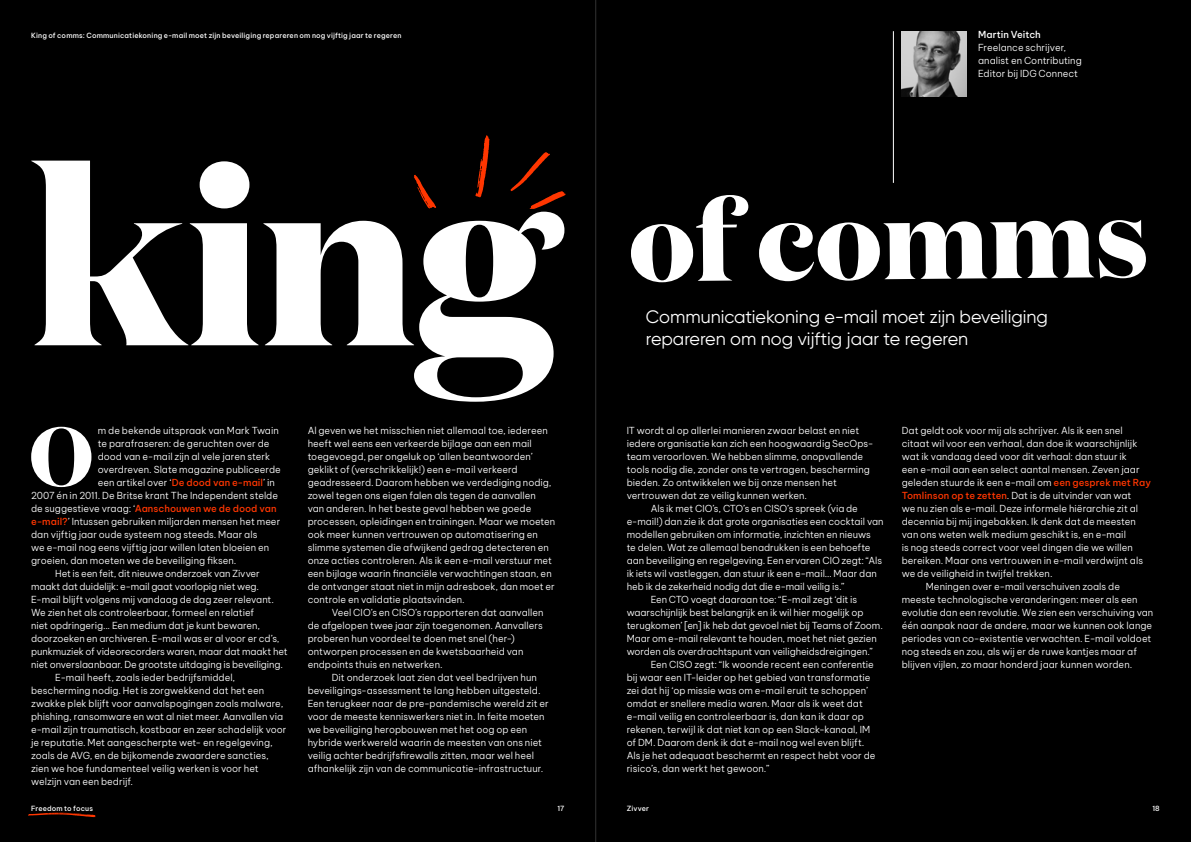
<style>
.page{position:relative;width:1191px;height:842px;background:#000}
.page>*{position:absolute;margin:0;border:0;box-sizing:border-box;transform-origin:0 0}
.t1{font:700 113px "Domaine Display";color:#fff}
.t2{font:700 83.8px "Domaine Display";color:#fff}
.t3{font:18px/22px "Gilroy";letter-spacing:-.005em;color:#fff}
.t4{font:300 9.5px/13px "Be Vietnam Pro";color:#fff}
.t5{font:500 9.5px "Be Vietnam Pro";color:#ff3600}
.t6{font:500 9.5px "Be Vietnam Pro";color:#fff}
.t7{font:500 7px "Be Vietnam Pro";letter-spacing:.02em;color:#fff}
.s1{font-weight:500;color:#ff3600}
.s2{font-weight:300;color:#fff}
</style>
<div class="page">
<hr style="left:893px;top:31px;width:1px;height:152px;background:#fff">
<img style="left:901px;top:31px;width:65px;height:65px">
<svg style="left:31px;top:161px;width:533px;height:241px"></svg>
<hr style="left:595px;top:0;width:1px;height:842px;background:#333">
<svg style="left:28px;top:813px;width:68px;height:4px"></svg>
<svg style="left:510px;top:152px;width:55px;height:57px"></svg>
<svg style="left:475px;top:135px;width:14px;height:62px"></svg>
<svg style="left:414px;top:175px;width:22px;height:34px"></svg>
<p class="t7" style="left:31px;top:30px;width:372px">King of comms: Communicatiekoning e-mail moet zijn beveiliging repareren om nog vijftig jaar te regeren</p>
<h2 class="t2" style="left:29px;top:402px;width:66px">O</h2>
<p class="t4" style="left:98px;top:423px;width:182px">m de bekende uitspraak van Mark Twain</p>
<p class="t4" style="left:98px;top:436px;width:173px">te parafraseren: de geruchten over de</p>
<p class="t4" style="left:98px;top:449px;width:174px">dood van e-mail zijn al vele jaren sterk</p>
<p class="t4" style="left:98px;top:462px;width:184px">overdreven. Slate magazine publiceerde</p>
<p class="t4" style="left:98px;top:475px;width:179px">een artikel over ‘<span class="s1">De dood van e-mail</span>’ in</p>
<p class="t4" style="left:31px;top:488px;width:248px">2007 én in 2011. De Britse krant The Independent stelde</p>
<p class="t5" style="left:31px;top:501px;width:247px"><span class="s2">de suggestieve vraag: ‘</span>Aanschouwen we de dood van</p>
<p class="t4" style="left:31px;top:514px;width:251px"><span class="s1">e-mail?</span>’ Intussen gebruiken miljarden mensen het meer</p>
<p class="t4" style="left:31px;top:527px;width:228px">dan vijftig jaar oude systeem nog steeds. Maar als</p>
<p class="t4" style="left:31px;top:540px;width:240px">we e-mail nog eens vijftig jaar willen laten bloeien en</p>
<p class="t4" style="left:31px;top:553px;width:207px">groeien, dan moeten we de beveiliging fiksen.</p>
<p class="t4" style="left:55px;top:566px;width:206px">Het is een feit, dit nieuwe onderzoek van Zivver</p>
<p class="t4" style="left:31px;top:579px;width:229px">maakt dat duidelijk: e-mail gaat voorlopig niet weg.</p>
<p class="t4" style="left:31px;top:592px;width:244px">E-mail blijft volgens mij vandaag de dag zeer relevant.</p>
<p class="t4" style="left:31px;top:605px;width:224px">We zien het als controleerbaar, formeel en relatief</p>
<p class="t4" style="left:31px;top:618px;width:230px">niet opdringerig... Een medium dat je kunt bewaren,</p>
<p class="t4" style="left:31px;top:631px;width:250px">doorzoeken en archiveren. E-mail was er al voor er cd’s,</p>
<p class="t4" style="left:31px;top:644px;width:258px">punkmuziek of videorecorders waren, maar dat maakt het</p>
<p class="t4" style="left:31px;top:657px;width:253px">niet onverslaanbaar. De grootste uitdaging is beveiliging.</p>
<p class="t4" style="left:55px;top:670px;width:181px">E-mail heeft, zoals ieder bedrijfsmiddel,</p>
<p class="t4" style="left:31px;top:683px;width:235px">bescherming nodig. Het is zorgwekkend dat het een</p>
<p class="t4" style="left:31px;top:696px;width:254px">zwakke plek blijft voor aanvalspogingen zoals malware,</p>
<p class="t4" style="left:31px;top:709px;width:253px">phishing, ransomware en wat al niet meer. Aanvallen via</p>
<p class="t4" style="left:31px;top:722px;width:257px">e-mail zijn traumatisch, kostbaar en zeer schadelijk voor</p>
<p class="t4" style="left:31px;top:735px;width:243px">je reputatie. Met aangescherpte wet- en regelgeving,</p>
<p class="t4" style="left:31px;top:748px;width:239px">zoals de AVG, en de bijkomende zwaardere sancties,</p>
<p class="t4" style="left:31px;top:761px;width:229px">zien we hoe fundamenteel veilig werken is voor het</p>
<p class="t4" style="left:31px;top:774px;width:103px">welzijn van een bedrijf.</p>
<p class="t4" style="left:308px;top:423px;width:249px">Al geven we het misschien niet allemaal toe, iedereen heeft wel eens een verkeerde bijlage aan een mail toegevoegd, per ongeluk op ‘allen beantwoorden’ geklikt of (verschrikkelijk!) een e-mail verkeerd geadresseerd. Daarom hebben we verdediging nodig, zowel tegen ons eigen falen als tegen de aanvallen<br>van anderen. In het beste geval hebben we goede processen, opleidingen en trainingen. Maar we moeten ook meer kunnen vertrouwen op automatisering en slimme systemen die afwijkend gedrag detecteren en onze acties controleren. Als ik een e-mail verstuur met een bijlage waarin financiële verwachtingen staan, en de ontvanger staat niet in mijn adresboek, dan moet er controle en validatie plaatsvinden.</p>
<p class="t4" style="left:308px;top:605px;width:237px;text-indent:24px">Veel CIO’s en CISO’s rapporteren dat aanvallen de afgelopen twee jaar zijn toegenomen. Aanvallers proberen hun voordeel te doen met snel (her-) ontworpen processen en de kwetsbaarheid van endpoints thuis en netwerken.</p>
<p class="t4" style="left:308px;top:670px;width:243px;text-indent:24px">Dit onderzoek laat zien dat veel bedrijven hun beveiligings-assessment te lang hebben uitgesteld.<br>Een terugkeer naar de pre-pandemische wereld zit er voor de meeste kenniswerkers niet in. In feite moeten we beveiliging heropbouwen met het oog op een hybride werkwereld waarin de meesten van ons niet veilig achter bedrijfsfirewalls zitten, maar wel heel afhankelijk zijn van de communicatie-infrastructuur.</p>
<p class="t6" style="left:978px;top:26px;width:64px">Martin Veitch</p>
<p class="t4" style="left:978px;top:40px;width:105px">Freelance schrijver, analist en Contributing<br>Editor bij IDG Connect</p>
<h1 class="t1" style="left:627px;top:169px;width:521px;rotate:-1deg">of comms</h1>
<h3 class="t3" style="left:646px;top:306px;width:404px">Communicatiekoning e-mail moet zijn beveiliging repareren om nog vijftig jaar te regeren</h3>
<p class="t4" style="left:626px;top:423px;width:234px">IT wordt al op allerlei manieren zwaar belast en niet</p>
<p class="t4" style="left:626px;top:436px;width:248px">iedere organisatie kan zich een hoogwaardig SecOps-</p>
<p class="t4" style="left:626px;top:449px;width:238px">team veroorloven. We hebben slimme, onopvallende</p>
<p class="t4" style="left:626px;top:462px;width:245px">tools nodig die, zonder ons te vertragen, bescherming</p>
<p class="t4" style="left:626px;top:475px;width:212px">bieden. Zo ontwikkelen we bij onze mensen het</p>
<p class="t4" style="left:626px;top:488px;width:182px">vertrouwen dat ze veilig kunnen werken.</p>
<p class="t4" style="left:651px;top:501px;width:209px">Als ik met CIO’s, CTO’s en CISO’s spreek (via de</p>
<p class="t4" style="left:626px;top:514px;width:258px">e-mail!) dan zie ik dat grote organisaties een cocktail van</p>
<p class="t4" style="left:626px;top:527px;width:246px">modellen gebruiken om informatie, inzichten en nieuws</p>
<p class="t4" style="left:626px;top:540px;width:245px">te delen. Wat ze allemaal benadrukken is een behoefte</p>
<p class="t4" style="left:626px;top:553px;width:257px">aan beveiliging en regelgeving. Een ervaren CIO zegt: “Als</p>
<p class="t4" style="left:626px;top:566px;width:252px">ik iets wil vastleggen, dan stuur ik een e-mail… Maar dan</p>
<p class="t4" style="left:626px;top:579px;width:219px">heb ik de zekerheid nodig dat die e-mail veilig is.”</p>
<p class="t4" style="left:651px;top:592px;width:208px">Een CTO voegt daaraan toe: “E-mail zegt ‘dit is</p>
<p class="t4" style="left:626px;top:605px;width:238px">waarschijnlijk best belangrijk en ik wil hier mogelijk op</p>
<p class="t4" style="left:626px;top:618px;width:258px">terugkomen’ [en] ik heb dat gevoel niet bij Teams of Zoom.</p>
<p class="t4" style="left:626px;top:631px;width:252px">Maar om e-mail relevant te houden, moet het niet gezien</p>
<p class="t4" style="left:626px;top:644px;width:247px">worden als overdrachtspunt van veiligheidsdreigingen.”</p>
<p class="t4" style="left:651px;top:657px;width:224px">Een CISO zegt: “Ik woonde recent een conferentie</p>
<p class="t4" style="left:626px;top:670px;width:245px">bij waar een IT-leider op het gebied van transformatie</p>
<p class="t4" style="left:626px;top:683px;width:243px">zei dat hij ‘op missie was om e-mail eruit te schoppen’</p>
<p class="t4" style="left:626px;top:696px;width:238px">omdat er snellere media waren. Maar als ik weet dat</p>
<p class="t4" style="left:626px;top:709px;width:239px">e-mail veilig en controleerbaar is, dan kan ik daar op</p>
<p class="t4" style="left:626px;top:722px;width:245px">rekenen, terwijl ik dat niet kan op een Slack-kanaal, IM</p>
<p class="t4" style="left:626px;top:735px;width:239px">of DM. Daarom denk ik dat e-mail nog wel even blijft.</p>
<p class="t4" style="left:626px;top:748px;width:250px">Als je het adequaat beschermt en respect hebt voor de</p>
<p class="t4" style="left:626px;top:761px;width:144px">risico’s, dan werkt het gewoon.”</p>
<p class="t4" style="left:901px;top:423px;width:223px">Dat geldt ook voor mij als schrijver. Als ik een snel</p>
<p class="t4" style="left:901px;top:436px;width:237px">citaat wil voor een verhaal, dan doe ik waarschijnlijk</p>
<p class="t4" style="left:901px;top:449px;width:227px">wat ik vandaag deed voor dit verhaal: dan stuur ik</p>
<p class="t4" style="left:901px;top:462px;width:239px">een e-mail aan een select aantal mensen. Zeven jaar</p>
<p class="t4" style="left:901px;top:475px;width:251px">geleden stuurde ik een e-mail om <span class="s1">een gesprek met Ray</span></p>
<p class="t4" style="left:901px;top:488px;width:231px"><span class="s1">Tomlinson op te zetten</span>. Dat is de uitvinder van wat</p>
<p class="t4" style="left:901px;top:501px;width:238px">we nu zien als e-mail. Deze informele hiërarchie zit al</p>
<p class="t4" style="left:901px;top:514px;width:236px">decennia bij mij ingebakken. Ik denk dat de meesten</p>
<p class="t4" style="left:901px;top:527px;width:226px">van ons weten welk medium geschikt is, en e-mail</p>
<p class="t4" style="left:901px;top:540px;width:232px">is nog steeds correct voor veel dingen die we willen</p>
<p class="t4" style="left:901px;top:553px;width:243px">bereiken. Maar ons vertrouwen in e-mail verdwijnt als</p>
<p class="t4" style="left:901px;top:566px;width:152px">we de veiligheid in twijfel trekken.</p>
<p class="t4" style="left:926px;top:579px;width:196px">Meningen over e-mail verschuiven zoals de</p>
<p class="t4" style="left:901px;top:592px;width:237px">meeste technologische veranderingen: meer als een</p>
<p class="t4" style="left:901px;top:605px;width:253px">evolutie dan een revolutie. We zien een verschuiving van</p>
<p class="t4" style="left:901px;top:618px;width:252px">één aanpak naar de andere, maar we kunnen ook lange</p>
<p class="t4" style="left:901px;top:631px;width:251px">periodes van co-existentie verwachten. E-mail voldoet</p>
<p class="t4" style="left:901px;top:644px;width:237px">nog steeds en zou, als wij er de ruwe kantjes maar af</p>
<p class="t4" style="left:901px;top:657px;width:232px">blijven vijlen, zo maar honderd jaar kunnen worden.</p>
<p class="t7" style="left:31px;top:802px;width:63px">Freedom to focus</p>
<p class="t7" style="left:557px;top:802px;width:8px">17</p>
<p class="t7" style="left:626px;top:802px;width:24px">Zivver</p>
<p class="t7" style="left:1152px;top:802px;width:9px">18</p>
</div>
